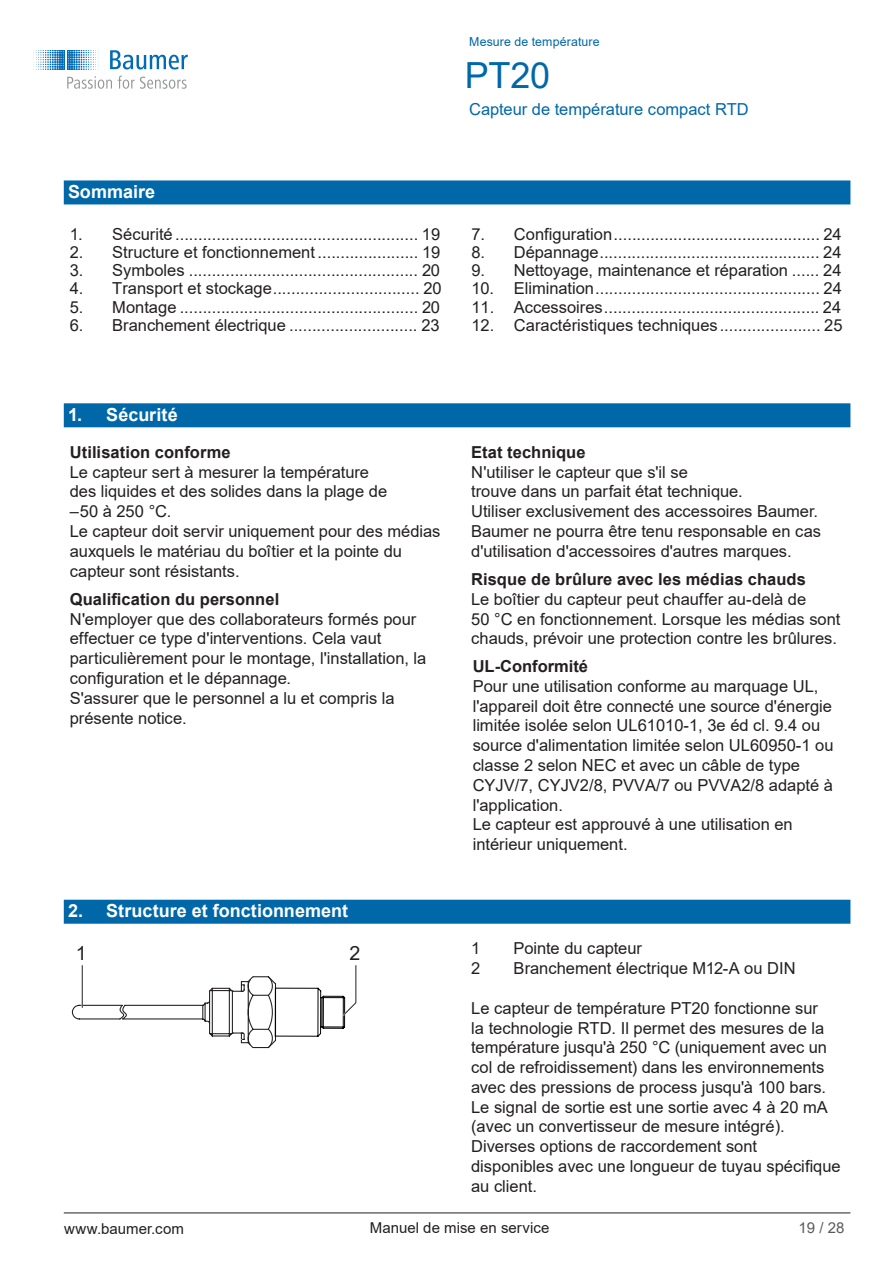
<style>
.page{position:relative;width:893px;height:1263px;background:#fff}
.page>*{position:absolute;margin:0;border:0;box-sizing:border-box;transform-origin:0 0}
.t1{font:36px "Arial";color:#0068a9}
.t2{font:19.65px "Arial";color:#231f20}
.Überschrift_1_A4_o{font:700 18px "Arial";color:#fff}
.Grundtext{font:16.5px/19.8px "Arial";color:#231f20}
.IHV_Ebene_1_A4{font:16.5px "Arial";color:#231f20}
.t3{font:16.5px/19.8px "Arial";color:#231f20}
.Überschrift_4_Zwis{font:700 16.5px "Arial";letter-spacing:.005em;color:#231f20}
.t4{font:16.5px "Arial";color:#0068a9}
.t5{font:700 16.5px "Arial";color:#231f20}
.t6{font:15px "Arial";letter-spacing:.005em;color:#231f20}
.t7{font:15px "Arial";color:#5a5a5d}
.t8{font:12.3px "Arial";letter-spacing:.01em;color:#0068a9}
.s1{font-weight:700}
.s2{font-style:inherit}
</style>
<div class="page">
<svg style="left:110px;top:50px;width:78px;height:20px"></svg>
<svg style="left:35px;top:50px;width:64px;height:20px"></svg>
<svg style="left:67px;top:76px;width:45px;height:13px"></svg>
<svg style="left:118px;top:76px;width:69px;height:13px"></svg>
<div style="left:64px;top:180px;width:786px;height:24px;background:#0068a9"></div>
<div style="left:64px;top:403px;width:786px;height:24px;background:#0068a9"></div>
<div style="left:64px;top:900px;width:786px;height:24px;background:#0068a9"></div>
<svg style="left:71px;top:965px;width:286px;height:84px"></svg>
<hr style="left:64px;top:1212px;width:786px;height:1px;background:#231f20">
<p class="Überschrift_1_A4_o" style="left:68px;top:179px;width:89px">Sommaire</p>
<p class="IHV_Ebene_1_A4" style="left:70px;top:223px;width:372px">1. Sécurité ..................................................... 19</p>
<p class="IHV_Ebene_1_A4" style="left:70px;top:241px;width:372px">2. Structure et fonctionnement ...................... 19</p>
<p class="IHV_Ebene_1_A4" style="left:70px;top:259px;width:372px">3. Symboles .................................................. 20</p>
<p class="IHV_Ebene_1_A4" style="left:70px;top:277px;width:373px">4. Transport et stockage ................................ 20</p>
<p class="IHV_Ebene_1_A4" style="left:70px;top:295px;width:372px">5. Montage .................................................... 20</p>
<p class="IHV_Ebene_1_A4" style="left:70px;top:313px;width:371px">6. Branchement électrique ............................ 23</p>
<p class="t8" style="left:469px;top:34px;width:132px">Mesure de température</p>
<h1 class="t1" style="left:465px;top:51px;width:87px">PT20</h1>
<p class="t4" style="left:469px;top:98px;width:281px">Capteur de température compact RTD</p>
<p class="IHV_Ebene_1_A4" style="left:471px;top:223px;width:372px">7. Configuration............................................. 24</p>
<p class="IHV_Ebene_1_A4" style="left:471px;top:241px;width:372px">8. Dépannage................................................ 24</p>
<p class="IHV_Ebene_1_A4" style="left:471px;top:259px;width:372px">9. Nettoyage, maintenance et réparation ...... 24</p>
<p class="IHV_Ebene_1_A4" style="left:471px;top:277px;width:372px">10. Elimination................................................. 24</p>
<p class="IHV_Ebene_1_A4" style="left:471px;top:295px;width:372px">11. Accessoires ............................................... 24</p>
<p class="IHV_Ebene_1_A4" style="left:471px;top:313px;width:373px">12. Caractéristiques techniques...................... 25</p>
<p class="Überschrift_1_A4_o" style="left:68px;top:402px;width:111px">1. Sécurité</p>
<p class="Überschrift_4_Zwis" style="left:70px;top:440px;width:162px">Utilisation conforme</p>
<p class="Grundtext" style="left:70px;top:462px;width:319px">Le capteur sert à mesurer la température des liquides et des solides dans la plage de –50 à 250 °C.</p>
<p class="Grundtext" style="left:70px;top:521px;width:372px">Le capteur doit servir uniquement pour des médias auxquels le matériau du boîtier et la pointe du capteur sont résistants.</p>
<p class="Grundtext" style="left:70px;top:589px;width:358px"><span class="s1">Qualifi</span><span class="s1">c</span><span class="s1">ation du personnel<br></span>N'employer que des collaborateurs formés pour effectuer ce type d'interventions. Cela vaut particulièrement pour le montage, l'installation, la con<span class="s2">fi</span>guration et le dépannage.<br>S'assurer que le personnel a lu et compris la présente notice.</p>
<p class="Überschrift_4_Zwis" style="left:471px;top:440px;width:116px">Etat technique</p>
<p class="Grundtext" style="left:471px;top:462px;width:273px">N'utiliser le capteur que s'il se<br>trouve dans un parfait état technique.</p>
<p class="Grundtext" style="left:471px;top:501px;width:348px">Utiliser exclusivement des accessoires Baumer.</p>
<p class="Grundtext" style="left:471px;top:521px;width:351px">Baumer ne pourra être tenu responsable en cas d'utilisation d'accessoires d'autres marques.</p>
<p class="Überschrift_4_Zwis" style="left:471px;top:568px;width:336px">Risque de brûlure avec les médias chauds</p>
<p class="Grundtext" style="left:471px;top:589px;width:371px">Le boîtier du capteur peut chauffer au-delà de<br>50 °C en fonctionnement. Lorsque les médias sont chauds, prévoir une protection contre les brûlures.</p>
<p class="t5" style="left:473px;top:655px;width:117px">UL-Conformité</p>
<p class="t3" style="left:473px;top:676px;width:362px">Pour une utilisation conforme au marquage UL, l'appareil doit être connecté une source d'énergie limitée isolée selon UL61010-1, 3e éd cl. 9.4 ou source d'alimentation limitée selon UL60950-1 ou classe 2 selon NEC et avec un câble de type CYJV/7, CYJV2/8, PVVA/7 ou PVVA2/8 adapté à l'application.<br>Le capteur est approuvé à une utilisation en intérieur uniquement.</p>
<p class="Überschrift_1_A4_o" style="left:68px;top:898px;width:282px">2. Structure et fonctionnement</p>
<p class="t2" style="left:76px;top:940px;width:12px">1</p>
<p class="t2" style="left:350px;top:940px;width:12px">2</p>
<p class="Grundtext" style="left:471px;top:938px;width:11px">1</p>
<p class="Grundtext" style="left:514px;top:938px;width:130px">Pointe du capteur</p>
<p class="Grundtext" style="left:471px;top:958px;width:11px">2</p>
<p class="Grundtext" style="left:514px;top:958px;width:284px">Branchement électrique M12-A ou DIN</p>
<p class="Grundtext" style="left:471px;top:998px;width:371px">Le capteur de température PT20 fonctionne sur<br>la technologie RTD. Il permet des mesures de la température jusqu'à 250 °C (uniquement avec un col de refroidissement) dans les environnements avec des pressions de process jusqu'à 100 bars.<br>Le signal de sortie est une sortie avec 4 à 20 mA (avec un convertisseur de mesure intégré).<br>Diverses options de raccordement sont disponibles avec une longueur de tuyau spéci<span class="s2">fi</span>que au client.</p>
<p class="t6" style="left:64px;top:1218px;width:121px">www.baumer.com</p>
<p class="t7" style="left:799px;top:1217px;width:47px">19 / 28</p>
<p class="t6" style="left:370px;top:1217px;width:181px">Manuel de mise en service</p>
</div>
